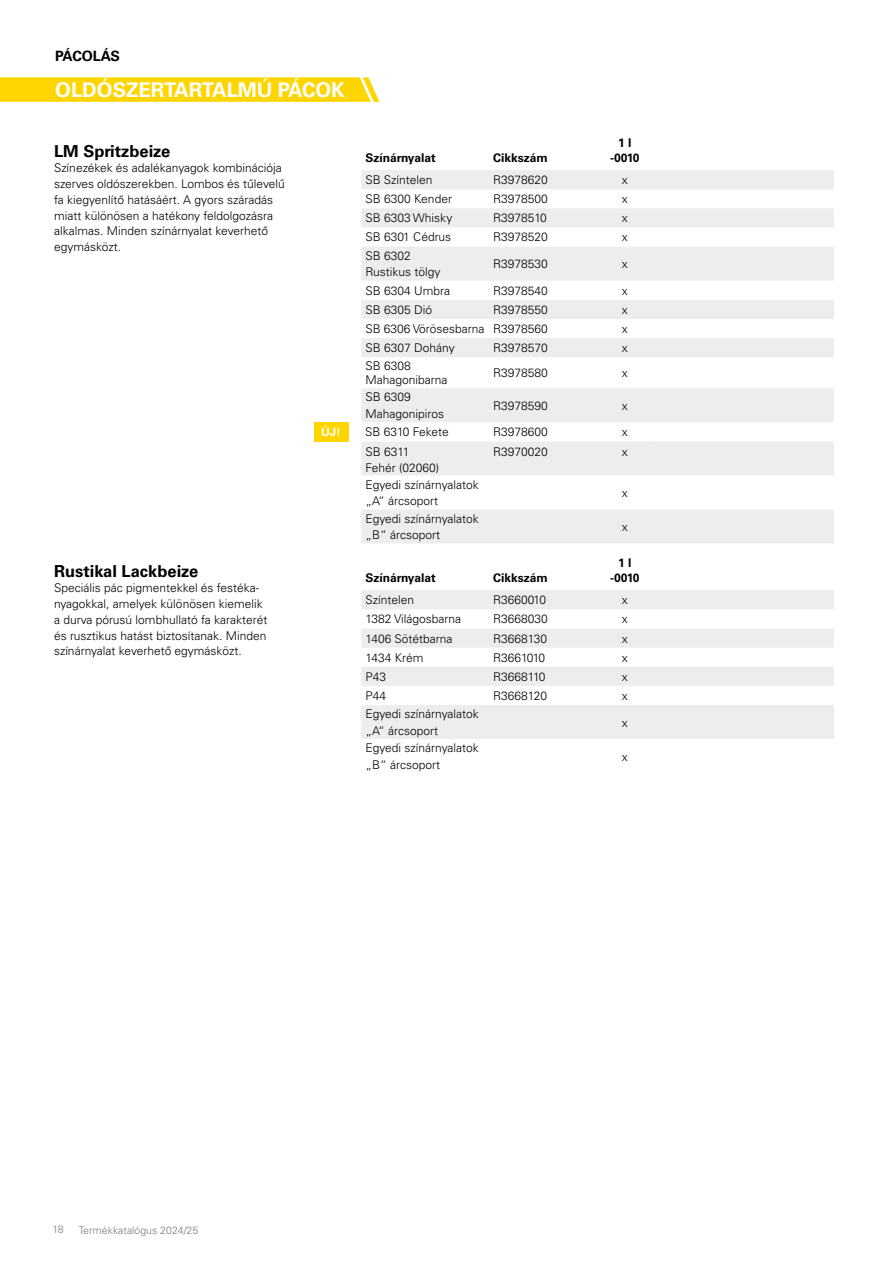
<style>
.page{position:relative;width:893px;height:1263px;background:#fff}
.page>*{position:absolute;margin:0;border:0;box-sizing:border-box;transform-origin:0 0}
.t1{font:700 20.25px "Univers LTCYR 65";color:#fff}
.t2{font:700 16.5px "Univers LT Pro 65";color:#000}
.t3{font:700 14.25px "Univers LTCYR 65";letter-spacing:-.01em;color:#000}
.t4{font:300 12px/15.8px "Univers LT Pro 45";color:#000}
.t5{font:700 12px/15px "Univers LT Pro 65";color:#000;text-align:center}
.t6{font:700 11.55px "Univers LT Pro 65";color:#fff}
.t7{font:300 10.5px "Univers LT Pro 45";color:#7c7b7b}
</style>
<div class="page">
<svg style="left:361px;top:170px;width:473px;height:57px;fill:#ededed"></svg>
<svg style="left:361px;top:247px;width:473px;height:296px;fill:#ededed"></svg>
<svg style="left:361px;top:590px;width:473px;height:58px"></svg>
<svg style="left:361px;top:667px;width:473px;height:72px"></svg>
<div style="left:314px;top:422px;width:35px;height:19px;background:#ffd500"></div>
<svg style="left:0;top:77px;width:379px;height:25px;background:#ffd60b"></svg>
<p class="t3" style="left:55px;top:46px;width:66px">PÁCOLÁS</p>
<h1 class="t1" style="left:55px;top:76px;width:291px">OLDÓSZERTARTALMÚ PÁCOK</h1>
<h2 class="t2" style="left:54px;top:141px;width:118px">LM Spritzbeize</h2>
<p class="t4" style="left:54px;top:160px;width:232px">Színezékek és adalékanyagok kombinációja szerves oldószerekben. Lombos és tűlevelű fa kiegyenlítő hatásáért. A gyors száradás miatt különösen a hatékony feldolgozásra alkalmas. Minden színárnyalat keverhető egymásközt.</p>
<h2 class="t2" style="left:54px;top:561px;width:146px">Rustikal Lackbeize</h2>
<p class="t4" style="left:54px;top:580px;width:215px">Speciális pác pigmentekkel és festéka&shy;nyagokkal, amelyek különösen kiemelik a durva pórusú lombhullató fa karakterét és rusztikus hatást biztosítanak. Minden színárnyalat keverhető egymásközt.</p>
<p class="t6" style="left:321px;top:425px;width:21px">ÚJ!</p>
<p class="t5" style="left:365px;top:150px;width:72px">Színárnyalat</p>
<p class="t5" style="left:493px;top:150px;width:56px">Cikkszám</p>
<p class="t5" style="left:610px;top:135px;width:31px">1 l -0010</p>
<p class="t4" style="left:365px;top:172px;width:68px">SB Színtelen</p>
<p class="t4" style="left:493px;top:172px;width:56px">R3978620</p>
<p class="t4" style="left:622px;top:172px;width:7px">x</p>
<p class="t4" style="left:365px;top:191px;width:88px">SB 6300 Kender</p>
<p class="t4" style="left:493px;top:191px;width:56px">R3978500</p>
<p class="t4" style="left:622px;top:191px;width:7px">x</p>
<p class="t4" style="left:365px;top:210px;width:88px">SB 6303 Whisky</p>
<p class="t4" style="left:493px;top:210px;width:55px">R3978510</p>
<p class="t4" style="left:622px;top:210px;width:7px">x</p>
<p class="t4" style="left:365px;top:229px;width:87px">SB 6301 Cédrus</p>
<p class="t4" style="left:493px;top:229px;width:56px">R3978520</p>
<p class="t4" style="left:622px;top:229px;width:7px">x</p>
<p class="t4" style="left:365px;top:247px;width:77px;line-height:16.5px">SB 6302<br>Rustikus tölgy</p>
<p class="t4" style="left:493px;top:256px;width:56px">R3978530</p>
<p class="t4" style="left:622px;top:256px;width:7px">x</p>
<p class="t4" style="left:365px;top:282px;width:86px">SB 6304 Umbra</p>
<p class="t4" style="left:493px;top:282px;width:56px">R3978540</p>
<p class="t4" style="left:622px;top:282px;width:7px">x</p>
<p class="t4" style="left:365px;top:301px;width:68px">SB 6305 Dió</p>
<p class="t4" style="left:493px;top:301px;width:56px">R3978550</p>
<p class="t4" style="left:622px;top:301px;width:7px">x</p>
<p class="t4" style="left:365px;top:321px;width:184px">SB 6306 Vörösesbarna R3978560</p>
<p class="t4" style="left:622px;top:321px;width:7px">x</p>
<p class="t4" style="left:365px;top:340px;width:91px">SB 6307 Dohány</p>
<p class="t4" style="left:493px;top:340px;width:56px">R3978570</p>
<p class="t4" style="left:622px;top:340px;width:7px">x</p>
<p class="t4" style="left:365px;top:359px;width:84px;line-height:13.5px">SB 6308<br>Mahagonibarna</p>
<p class="t4" style="left:493px;top:365px;width:56px">R3978580</p>
<p class="t4" style="left:622px;top:365px;width:7px">x</p>
<p class="t4" style="left:365px;top:389px;width:80px;line-height:16.5px">SB 6309<br>Mahagonipiros</p>
<p class="t4" style="left:493px;top:397px;width:56px">R3978590</p>
<p class="t4" style="left:622px;top:397px;width:7px">x</p>
<p class="t4" style="left:365px;top:424px;width:85px">SB 6310 Fekete</p>
<p class="t4" style="left:493px;top:424px;width:56px">R3978600</p>
<p class="t4" style="left:622px;top:424px;width:7px">x</p>
<p class="t4" style="left:365px;top:443px;width:75px;line-height:16.5px">SB 6311<br>Fehér (02060)</p>
<p class="t4" style="left:493px;top:443px;width:56px">R3970020</p>
<p class="t4" style="left:622px;top:443px;width:7px">x</p>
<p class="t4" style="left:365px;top:476px;width:115px;line-height:16.5px">Egyedi színárnyalatok „A“ árcsoport</p>
<p class="t4" style="left:622px;top:485px;width:7px">x</p>
<p class="t4" style="left:365px;top:510px;width:115px;line-height:16.5px">Egyedi színárnyalatok „B“ árcsoport</p>
<p class="t4" style="left:622px;top:519px;width:7px">x</p>
<p class="t5" style="left:365px;top:570px;width:72px">Színárnyalat</p>
<p class="t5" style="left:493px;top:570px;width:56px">Cikkszám</p>
<p class="t5" style="left:610px;top:555px;width:31px">1 l -0010</p>
<p class="t4" style="left:365px;top:592px;width:50px">Színtelen</p>
<p class="t4" style="left:493px;top:592px;width:54px">R3660010</p>
<p class="t4" style="left:622px;top:592px;width:7px">x</p>
<p class="t4" style="left:365px;top:611px;width:97px">1382 Világosbarna</p>
<p class="t4" style="left:493px;top:611px;width:56px">R3668030</p>
<p class="t4" style="left:622px;top:611px;width:7px">x</p>
<p class="t4" style="left:365px;top:630px;width:88px">1406 Sötétbarna</p>
<p class="t4" style="left:493px;top:630px;width:56px">R3668130</p>
<p class="t4" style="left:622px;top:630px;width:7px">x</p>
<p class="t4" style="left:365px;top:650px;width:60px">1434 Krém</p>
<p class="t4" style="left:493px;top:650px;width:54px">R3661010</p>
<p class="t4" style="left:622px;top:650px;width:7px">x</p>
<p class="t4" style="left:365px;top:669px;width:22px">P43</p>
<p class="t4" style="left:493px;top:669px;width:54px">R3668110</p>
<p class="t4" style="left:622px;top:669px;width:7px">x</p>
<p class="t4" style="left:365px;top:688px;width:22px">P44</p>
<p class="t4" style="left:493px;top:688px;width:56px">R3668120</p>
<p class="t4" style="left:622px;top:688px;width:7px">x</p>
<p class="t4" style="left:365px;top:706px;width:115px;line-height:16.5px">Egyedi színárnyalatok „A“ árcsoport</p>
<p class="t4" style="left:622px;top:714px;width:7px">x</p>
<p class="t4" style="left:365px;top:740px;width:115px;line-height:16.5px">Egyedi színárnyalatok „B“ árcsoport</p>
<p class="t4" style="left:622px;top:748px;width:7px">x</p>
<p class="t7" style="left:52px;top:1223px;width:13px">18</p>
<p class="t7" style="left:79px;top:1223px;width:121px">Termékkatalógus 2024/25</p>
</div>
